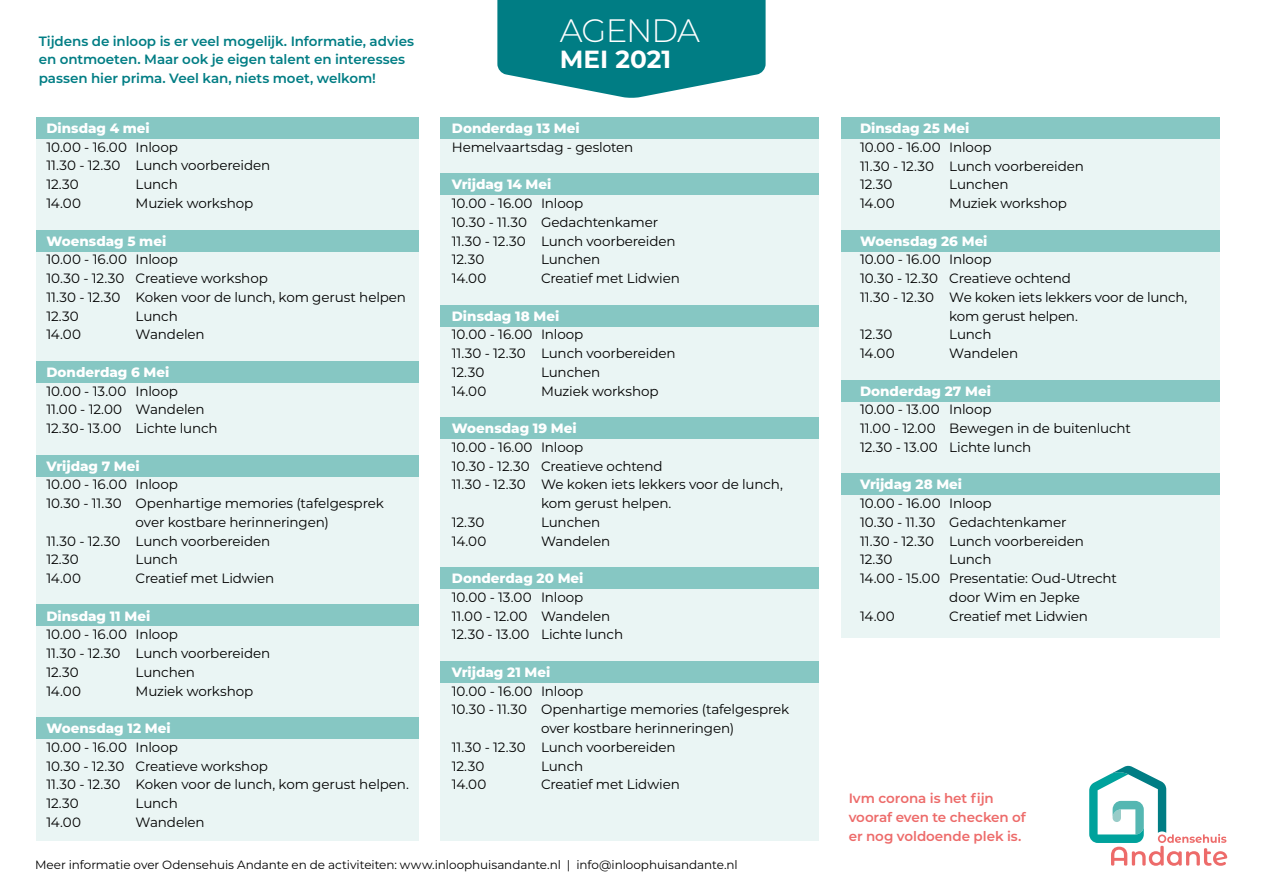
<style>
.page{position:relative;width:1263px;height:893px;background:#fff}
.page>*{position:absolute;margin:0;border:0;box-sizing:border-box;transform-origin:0 0}
.t1{font:300 32.4px "Montserrat";letter-spacing:-.035em;color:#fff}
.t2{font:700 24.75px "Montserrat";letter-spacing:.005em;color:#fff}
.t3{font:13.5px/18.8px "Montserrat";letter-spacing:-.01em;color:#000}
.t4{font:800 13.5px "Montserrat";color:#fff}
.t5{font:600 13.5px/18.8px "Montserrat";letter-spacing:-.005em;color:#007d84}
.t6{font:600 13.5px/18.8px "Montserrat";letter-spacing:-.005em;color:#ed6b6a}
.t7{font:12px "Montserrat";letter-spacing:-.005em;color:#000}
</style>
<div class="page">
<div style="left:36px;top:117px;width:382px;height:724px;background:#eaf5f4"></div>
<div style="left:441px;top:117px;width:378px;height:724px;background:#eaf5f4"></div>
<div style="left:841px;top:117px;width:379px;height:521px;background:#eaf5f4"></div>
<div style="left:36px;top:230px;width:382px;height:21px;background:#86c7c3"></div>
<div style="left:36px;top:361px;width:382px;height:22px;background:#86c7c3"></div>
<div style="left:36px;top:455px;width:382px;height:22px;background:#86c7c3"></div>
<div style="left:36px;top:604px;width:382px;height:21px;background:#86c7c3"></div>
<div style="left:36px;top:718px;width:382px;height:21px;background:#86c7c3"></div>
<div style="left:36px;top:117px;width:382px;height:21px;background:#86c7c3"></div>
<div style="left:441px;top:117px;width:378px;height:22px;background:#86c7c3"></div>
<div style="left:841px;top:117px;width:379px;height:21px;background:#86c7c3"></div>
<div style="left:841px;top:230px;width:379px;height:21px;background:#86c7c3"></div>
<div style="left:841px;top:381px;width:379px;height:21px;background:#86c7c3"></div>
<div style="left:841px;top:473px;width:379px;height:22px;background:#86c7c3"></div>
<div style="left:441px;top:418px;width:378px;height:21px;background:#86c7c3"></div>
<div style="left:441px;top:568px;width:378px;height:21px;background:#86c7c3"></div>
<div style="left:441px;top:662px;width:378px;height:21px;background:#86c7c3"></div>
<div style="left:441px;top:173px;width:378px;height:21px;background:#86c7c3"></div>
<div style="left:441px;top:305px;width:378px;height:21px;background:#86c7c3"></div>
<svg style="left:1089px;top:766px;width:138px;height:100px"></svg>
<svg style="left:497px;top:0;width:268px;height:98px;background:#208d93"></svg>
<p class="t5" style="left:39px;top:31px;width:377px">Tijdens de inloop is er veel mogelijk. Informatie, advies en ontmoeten. Maar ook je eigen talent en interesses passen hier prima. Veel kan, niets moet, welkom!</p>
<p class="t4" style="left:46px;top:118px;width:105px">Dinsdag 4 mei</p>
<p class="t3" style="left:46px;top:137px;width:225px">10.00 - 16.00 Inloop<br>11.30 - 12.30 Lunch voorbereiden<br>12.30</p>
<p class="t3" style="left:136px;top:175px;width:44px">Lunch</p>
<p class="t3" style="left:46px;top:193px;width:36px">14.00</p>
<p class="t3" style="left:136px;top:193px;width:119px">Muziek workshop</p>
<p class="t4" style="left:46px;top:231px;width:121px">Woensdag 5 mei</p>
<p class="t3" style="left:46px;top:250px;width:361px">10.00 - 16.00 Inloop<br>10.30 - 12.30 Creatieve workshop<br>11.30 - 12.30 Koken voor de lunch, kom gerust helpen<br>12.30</p>
<p class="t3" style="left:136px;top:306px;width:44px">Lunch</p>
<p class="t3" style="left:46px;top:325px;width:36px">14.00</p>
<p class="t3" style="left:136px;top:325px;width:71px">Wandelen</p>
<p class="t4" style="left:46px;top:362px;width:124px">Donderdag 6 Mei</p>
<p class="t3" style="left:46px;top:381px;width:173px">10.00 - 13.00 Inloop<br>11.00 - 12.00 Wandelen<br>12.30- 13.00 Lichte lunch</p>
<p class="t4" style="left:46px;top:456px;width:95px">Vrijdag 7 Mei</p>
<p class="t3" style="left:46px;top:475px;width:133px">10.00 - 16.00 Inloop</p>
<p class="t3" style="left:46px;top:493px;width:339px">10.30 - 11.30 Openhartige memories (tafelgesprek</p>
<p class="t3" style="left:136px;top:512px;width:195px">over kostbare herinneringen)</p>
<p class="t3" style="left:46px;top:531px;width:225px">11.30 - 12.30 Lunch voorbereiden</p>
<p class="t3" style="left:46px;top:550px;width:34px">12.30</p>
<p class="t3" style="left:136px;top:550px;width:44px">Lunch</p>
<p class="t3" style="left:46px;top:568px;width:36px">14.00</p>
<p class="t3" style="left:136px;top:568px;width:140px">Creatief met Lidwien</p>
<p class="t4" style="left:46px;top:606px;width:105px">Dinsdag 11 Mei</p>
<p class="t3" style="left:46px;top:625px;width:225px">10.00 - 16.00 Inloop<br>11.30 - 12.30 Lunch voorbereiden<br>12.30</p>
<p class="t3" style="left:136px;top:662px;width:61px">Lunchen</p>
<p class="t3" style="left:46px;top:681px;width:36px">14.00</p>
<p class="t3" style="left:136px;top:681px;width:119px">Muziek workshop</p>
<p class="t4" style="left:46px;top:718px;width:126px">Woensdag 12 Mei</p>
<p class="t3" style="left:46px;top:737px;width:364px">10.00 - 16.00 Inloop<br>10.30 - 12.30 Creatieve workshop<br>11.30 - 12.30 Koken voor de lunch, kom gerust helpen.<br>12.30</p>
<p class="t3" style="left:136px;top:793px;width:44px">Lunch</p>
<p class="t3" style="left:46px;top:812px;width:36px">14.00</p>
<p class="t3" style="left:136px;top:812px;width:71px">Wandelen</p>
<h1 class="t1" style="left:560px;top:9px;width:142px">AGENDA</h1>
<h2 class="t2" style="left:560px;top:41px;width:113px">MEI 2021</h2>
<p class="t4" style="left:452px;top:118px;width:129px">Donderdag 13 Mei</p>
<p class="t3" style="left:452px;top:137px;width:183px">Hemelvaartsdag - gesloten</p>
<p class="t4" style="left:452px;top:175px;width:101px">Vrijdag 14 Mei</p>
<p class="t3" style="left:452px;top:193px;width:225px">10.00 - 16.00 Inloop<br>10.30 - 11.30 Gedachtenkamer<br>11.30 - 12.30 Lunch voorbereiden<br>12.30</p>
<p class="t3" style="left:541px;top:250px;width:61px">Lunchen</p>
<p class="t3" style="left:452px;top:268px;width:36px">14.00</p>
<p class="t3" style="left:541px;top:268px;width:140px">Creatief met Lidwien</p>
<p class="t4" style="left:452px;top:306px;width:109px">Dinsdag 18 Mei</p>
<p class="t3" style="left:452px;top:325px;width:225px">10.00 - 16.00 Inloop<br>11.30 - 12.30 Lunch voorbereiden<br>12.30</p>
<p class="t3" style="left:541px;top:362px;width:61px">Lunchen</p>
<p class="t3" style="left:452px;top:381px;width:36px">14.00</p>
<p class="t3" style="left:541px;top:381px;width:119px">Muziek workshop</p>
<p class="t4" style="left:452px;top:418px;width:127px">Woensdag 19 Mei</p>
<p class="t3" style="left:452px;top:437px;width:133px">10.00 - 16.00 Inloop</p>
<p class="t3" style="left:452px;top:456px;width:212px">10.30 - 12.30 Creatieve ochtend</p>
<p class="t3" style="left:452px;top:475px;width:333px">11.30 - 12.30 We koken iets lekkers voor de lunch,</p>
<p class="t3" style="left:541px;top:493px;width:132px">kom gerust helpen.</p>
<p class="t3" style="left:452px;top:512px;width:34px">12.30</p>
<p class="t3" style="left:541px;top:512px;width:61px">Lunchen</p>
<p class="t3" style="left:452px;top:531px;width:36px">14.00</p>
<p class="t3" style="left:541px;top:531px;width:71px">Wandelen</p>
<p class="t4" style="left:452px;top:568px;width:133px">Donderdag 20 Mei</p>
<p class="t3" style="left:452px;top:587px;width:173px">10.00 - 13.00 Inloop<br>11.00 - 12.00 Wandelen<br>12.30 - 13.00 Lichte lunch</p>
<p class="t4" style="left:452px;top:662px;width:100px">Vrijdag 21 Mei</p>
<p class="t3" style="left:452px;top:681px;width:133px">10.00 - 16.00 Inloop</p>
<p class="t3" style="left:452px;top:700px;width:339px">10.30 - 11.30 Openhartige memories (tafelgesprek</p>
<p class="t3" style="left:541px;top:718px;width:195px">over kostbare herinneringen)</p>
<p class="t3" style="left:452px;top:737px;width:225px">11.30 - 12.30 Lunch voorbereiden</p>
<p class="t3" style="left:452px;top:756px;width:34px">12.30</p>
<p class="t3" style="left:541px;top:756px;width:44px">Lunch</p>
<p class="t3" style="left:452px;top:775px;width:36px">14.00</p>
<p class="t3" style="left:541px;top:775px;width:140px">Creatief met Lidwien</p>
<p class="t7" style="left:35px;top:856px;width:704px">Meer informatie over Odensehuis Andante en de activiteiten: www.inloophuisandante.nl | info@inloophuisandante.nl</p>
<p class="t4" style="left:860px;top:118px;width:111px">Dinsdag 25 Mei</p>
<p class="t3" style="left:860px;top:137px;width:225px">10.00 - 16.00 Inloop<br>11.30 - 12.30 Lunch voorbereiden<br>12.30</p>
<p class="t3" style="left:949px;top:175px;width:61px">Lunchen</p>
<p class="t3" style="left:860px;top:193px;width:36px">14.00</p>
<p class="t3" style="left:949px;top:193px;width:119px">Muziek workshop</p>
<p class="t4" style="left:860px;top:231px;width:129px">Woensdag 26 Mei</p>
<p class="t3" style="left:860px;top:250px;width:133px">10.00 - 16.00 Inloop</p>
<p class="t3" style="left:860px;top:268px;width:212px">10.30 - 12.30 Creatieve ochtend</p>
<p class="t3" style="left:860px;top:287px;width:329px">11.30 - 12.30 We koken iets lekkers voor de lunch,</p>
<p class="t3" style="left:949px;top:306px;width:130px">kom gerust helpen.</p>
<p class="t3" style="left:860px;top:325px;width:34px">12.30</p>
<p class="t3" style="left:949px;top:325px;width:44px">Lunch</p>
<p class="t3" style="left:860px;top:343px;width:36px">14.00</p>
<p class="t3" style="left:949px;top:343px;width:71px">Wandelen</p>
<p class="t4" style="left:860px;top:381px;width:132px">Donderdag 27 Mei</p>
<p class="t3" style="left:860px;top:400px;width:272px">10.00 - 13.00 Inloop<br>11.00 - 12.00 Bewegen in de buitenlucht<br>12.30 - 13.00 Lichte lunch</p>
<p class="t4" style="left:860px;top:475px;width:104px">Vrijdag 28 Mei</p>
<p class="t3" style="left:860px;top:493px;width:225px">10.00 - 16.00 Inloop<br>10.30 - 11.30 Gedachtenkamer<br>11.30 - 12.30 Lunch voorbereiden<br>12.30</p>
<p class="t3" style="left:949px;top:550px;width:44px">Lunch</p>
<p class="t3" style="left:860px;top:568px;width:258px">14.00 - 15.00 Presentatie: Oud-Utrecht</p>
<p class="t3" style="left:949px;top:587px;width:132px">door Wim en Jepke</p>
<p class="t3" style="left:860px;top:606px;width:36px">14.00</p>
<p class="t3" style="left:949px;top:606px;width:140px">Creatief met Lidwien</p>
<p class="t6" style="left:849px;top:788px;width:179px">Ivm corona is het fijn vooraf even te checken of er nog voldoende plek is.</p>
</div>
